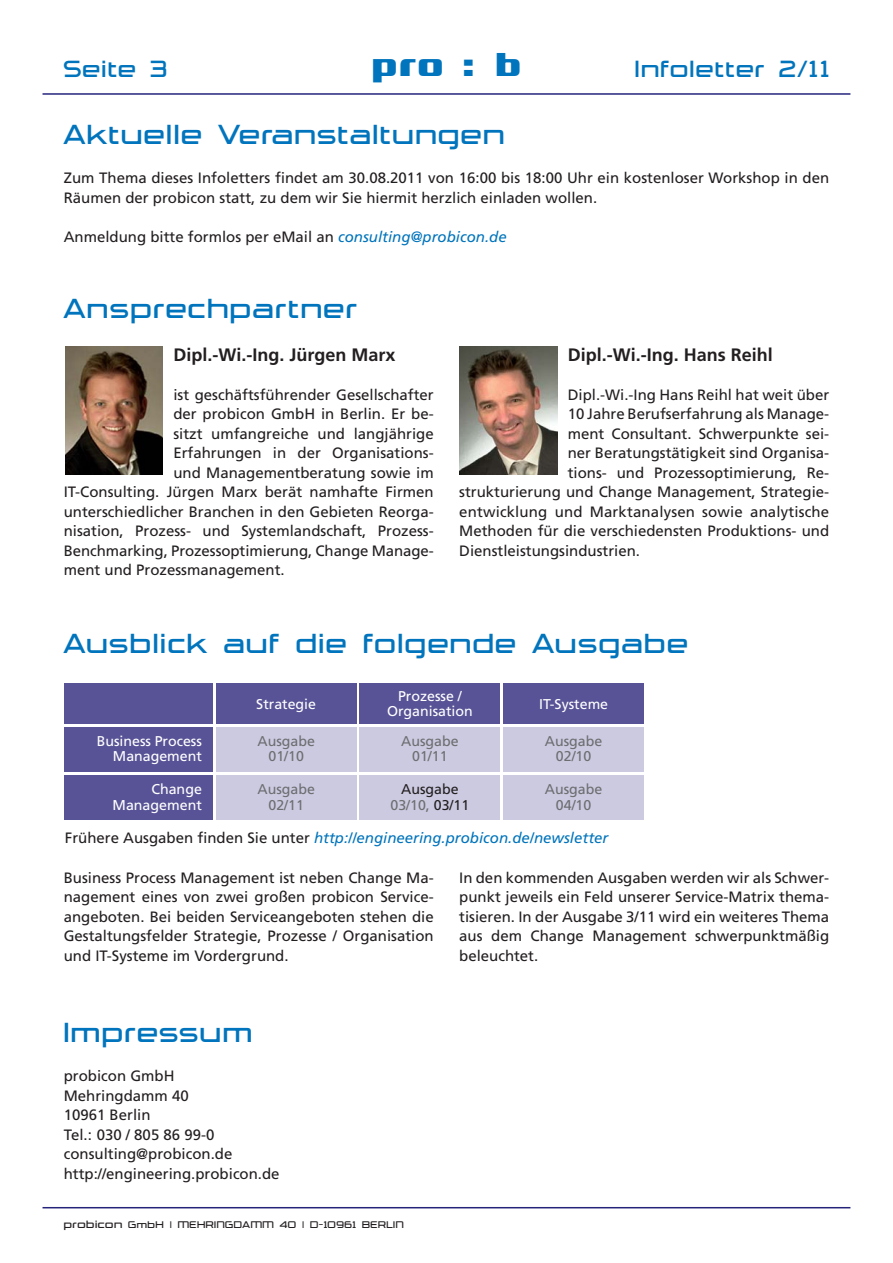
<style>
.page{position:relative;width:893px;height:1263px;background:#fff}
.page>*{position:absolute;margin:0;border:0;box-sizing:border-box;transform-origin:0 0}
.t1{font:700 36px "Trade Marker";color:#0074bc}
.t2{font:300 30px "Trade Marker";letter-spacing:.055em;color:#0074bc}
.t3{font:300 25.5px "Trade Marker";letter-spacing:.055em;color:#0074bc}
.t4{font:700 18px "Frutiger";color:#231f20}
.t5{font:15px/19.5px "Frutiger";color:#231f20}
.t6{font:italic 15px "Frutiger";color:#0074bc}
.t7{font:14.25px/15.9px "Frutiger";color:#fff;text-align:right}
.t8{font:14.1px/15.9px "Frutiger";color:#fff;text-align:right}
.t9{font:14.1px/15.9px "Frutiger";color:#6c6e70;text-align:center}
.t10{font:14.1px/15.9px "Frutiger";color:#231f20;text-align:center}
.t11{font:300 10.5px "Trade Marker";letter-spacing:.055em;color:#231f20}
.s1{font-style:italic;color:#0074bc}
.s2{color:#6c6e70}
.s3{font-style:normal;color:#231f20}
.s4{font-size:11.55px}
</style>
<div class="page">
<hr style="left:43px;top:1207px;width:807px;height:1px;background:#25247b">
<hr style="left:43px;top:93px;width:807px;height:2px;background:#25247b">
<img style="left:459px;top:347px;width:98px;height:127px">
<img style="left:65px;top:347px;width:98px;height:127px">
<div style="left:503px;top:727px;width:141px;height:45px;background:#cccae1"></div>
<div style="left:360px;top:727px;width:140px;height:45px;background:#cccae1"></div>
<div style="left:216px;top:727px;width:140px;height:45px;background:#cccae1"></div>
<div style="left:64px;top:727px;width:149px;height:45px;background:#585396"></div>
<div style="left:503px;top:775px;width:141px;height:45px;background:#cccae1"></div>
<div style="left:360px;top:775px;width:140px;height:45px;background:#cccae1"></div>
<div style="left:216px;top:775px;width:140px;height:45px;background:#cccae1"></div>
<div style="left:64px;top:775px;width:149px;height:45px;background:#585396"></div>
<div style="left:503px;top:683px;width:141px;height:41px;background:#585396"></div>
<div style="left:360px;top:683px;width:140px;height:41px;background:#585396"></div>
<div style="left:216px;top:683px;width:140px;height:41px;background:#585396"></div>
<div style="left:64px;top:683px;width:149px;height:41px;background:#585396"></div>
<h3 class="t3" style="left:64px;top:60px;width:105px">Seite 3</h3>
<h1 class="t1" style="left:372px;top:53px;width:151px">pro : b</h1>
<h3 class="t3" style="left:635px;top:60px;width:196px">Infoletter 2/11</h3>
<h2 class="t2" style="left:64px;top:125px;width:442px">Aktuelle Veranstaltungen</h2>
<p class="t5" style="left:64px;top:169px;width:767px">Zum Thema dieses Infoletters findet am 30.08.2011 von 16:00 bis 18:00 Uhr ein kostenloser Workshop in den<br>Räumen der probicon statt, zu dem wir Sie hiermit herzlich einladen wollen.</p>
<p class="t5" style="left:64px;top:228px;width:444px">Anmeldung bitte formlos per eMail an <span class="s1">consulting@probicon.de</span></p>
<h2 class="t2" style="left:64px;top:299px;width:295px">Ansprechpartner</h2>
<p class="t4" style="left:173px;top:347px;width:224px">Dipl.-Wi.-Ing. Jürgen Marx</p>
<p class="t5" style="left:173px;top:386px;width:262px">ist geschäftsführender Gesellschafter</p>
<p class="t5" style="left:173px;top:405px;width:262px">der probicon GmbH in Berlin. Er be-</p>
<p class="t5" style="left:173px;top:425px;width:262px">sitzt umfangreiche und langjährige</p>
<p class="t5" style="left:173px;top:444px;width:262px">Erfahrungen in der Organisations-</p>
<p class="t5" style="left:173px;top:464px;width:262px">und Managementberatung sowie im</p>
<p class="t5" style="left:64px;top:483px;width:371px">IT-Consulting. Jürgen Marx berät namhafte Firmen</p>
<p class="t5" style="left:64px;top:503px;width:371px">unterschiedlicher Branchen in den Gebieten Reorga-</p>
<p class="t5" style="left:64px;top:522px;width:371px">nisation, Prozess- und Systemlandschaft, Prozess-</p>
<p class="t5" style="left:64px;top:542px;width:371px">Benchmarking, Prozessoptimierung, Change Manage-</p>
<p class="t5" style="left:64px;top:561px;width:222px">ment und Prozessmanagement.</p>
<p class="t4" style="left:568px;top:347px;width:207px">Dipl.-Wi.-Ing. Hans Reihl</p>
<p class="t5" style="left:568px;top:386px;width:263px">Dipl.-Wi.-Ing Hans Reihl hat weit über</p>
<p class="t5" style="left:568px;top:405px;width:263px">10 Jahre Berufserfahrung als Manage-</p>
<p class="t5" style="left:568px;top:425px;width:263px">ment Consultant. Schwerpunkte sei-</p>
<p class="t5" style="left:568px;top:444px;width:263px">ner Beratungstätigkeit sind Organisa-</p>
<p class="t5" style="left:568px;top:464px;width:263px">tions- und Prozessoptimierung, Re-</p>
<p class="t5" style="left:459px;top:483px;width:371px">strukturierung und Change Management, Strategie-</p>
<p class="t5" style="left:459px;top:503px;width:371px">entwicklung und Marktanalysen sowie analytische</p>
<p class="t5" style="left:459px;top:522px;width:371px">Methoden für die verschiedensten Produktions- und</p>
<p class="t5" style="left:459px;top:542px;width:182px">Dienstleistungsindustrien.</p>
<h2 class="t2" style="left:64px;top:634px;width:625px">Ausblick auf die folgende Ausgabe</h2>
<p class="t8" style="left:256px;top:697px;width:61px">Strategie</p>
<p class="t8" style="left:387px;top:689px;width:87px;text-align:center">Prozesse /<br>Organisation</p>
<p class="t8" style="left:539px;top:697px;width:71px">IT-Systeme</p>
<p class="t9" style="left:257px;top:734px;width:59px">Ausgabe<br>01/10</p>
<p class="t10" style="left:390px;top:782px;width:80px">Ausgabe<br><span class="s2">03/10,</span> 03/11</p>
<p class="t9" style="left:545px;top:734px;width:59px">Ausgabe<br>02/10</p>
<p class="t9" style="left:401px;top:734px;width:59px">Ausgabe<br>01/11</p>
<p class="t8" style="left:97px;top:734px;width:107px">Business Process<br>Management</p>
<p class="t7" style="left:113px;top:782px;width:91px">Change<br>Management</p>
<p class="t9" style="left:257px;top:782px;width:59px">Ausgabe<br>02/11</p>
<p class="t6" style="left:65px;top:831px;width:545px"><span class="s3">Frühere Ausgaben finden Sie unter</span> http://engineering.probicon.de/newsletter</p>
<p class="t9" style="left:545px;top:782px;width:59px">Ausgabe<br>04/10</p>
<p class="t5" style="left:64px;top:869px;width:371px;text-align:justify">Business Process Management ist neben Change Ma&shy;nagement eines von zwei großen probicon Service&shy;angeboten. Bei beiden Serviceangeboten stehen die Gestaltungsfelder Strategie, Prozesse / Organisation und IT-Systeme im Vordergrund.</p>
<h2 class="t2" style="left:64px;top:1023px;width:190px">Impressum</h2>
<p class="t5" style="left:64px;top:1068px;width:217px">probicon GmbH<br>Mehringdamm 40<br>10961 Berlin<br>Tel.: 030 / 805 86 99-0 consulting@probicon.de http://engineering.probicon.de</p>
<p class="t11" style="left:64px;top:1221px;width:341px"><span class="s4">probicon</span> GmbH | MEHRINGDAMM 40 | D-10961 BERLIN</p>
<p class="t5" style="left:459px;top:869px;width:371px;text-align:justify">In den kommenden Ausgaben werden wir als Schwer&shy;punkt jeweils ein Feld unserer Service-Matrix thema&shy;tisieren. In der Ausgabe 3/11 wird ein weiteres Thema aus dem Change Management schwerpunktmäßig beleuchtet.</p>
</div>
